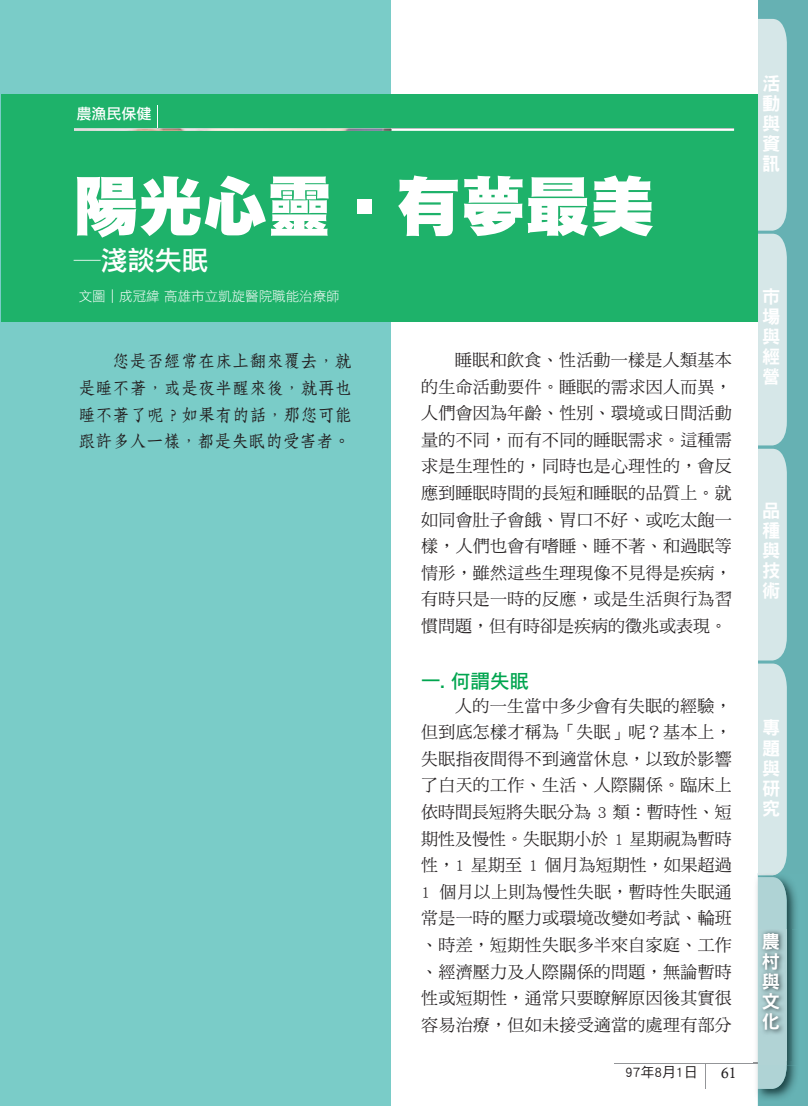
<style>
.page{position:relative;width:808px;height:1106px;background:#fff}
.page>*{position:absolute;margin:0;border:0;box-sizing:border-box;transform-origin:0 0}
.t1{font:64.5px "DF Hei Std W12";color:#fff}
.t2{font:27px "DF Li Hei Std W5";color:#fff}
.t3{font:19.5px "DF Hei Std W7";color:#00a54f}
.t4{font:18.15px/20.1px "DF Hei Std W9";color:#fff;text-align:justify}
.t5{font:16.95px/26.5px "DF Ming Std W5";letter-spacing:.015em;color:#231f20;text-align:justify}
.t6{font:16.95px/26.5px "DF Fang Song Std W6";letter-spacing:.005em;color:#231f20;text-align:justify}
.t7{font:15px "DF Li Hei Std W5";color:#fff}
.t8{font:15px "Calisto";color:#231f20}
.t9{font:13.95px "DF Hei Std W5";color:#231f20}
.t10{font:13.5px "DF Li Hei Std W3";color:#fff}
</style>
<div class="page">
<hr style="left:615px;top:1062px;width:143px;height:1px;background:#939598">
<svg style="left:705px;top:1063px;width:1px;height:25px"></svg>
<div style="left:0;top:0;width:391px;height:1106px;background:#7accc8"></div>
<div style="left:1px;top:94px;width:807px;height:228px;background:#1eb26a"></div>
<img style="left:391px;top:128px;width:343px;height:3px">
<img style="left:74px;top:128px;width:317px;height:3px">
<svg style="left:754px;top:19px;width:54px;height:1087px;background:#a1cccc"></svg>
<p class="t7" style="left:77px;top:106px;width:76px">農漁民保健</p>
<h1 class="t1" style="left:74px;top:171px;width:582px">陽光心靈‧有夢最美</h1>
<h2 class="t2" style="left:74px;top:246px;width:136px">─淺談失眠</h2>
<p class="t10" style="left:79px;top:288px;width:262px">文圖｜成冠緯 高雄市立凱旋醫院職能治療師</p>
<p class="t6" style="left:78px;top:348px;width:275px;text-indent:34px">您是否經常在床上翻來覆去，就是睡不著，或是夜半醒來後，就再也睡不著了呢？如果有的話，那您可能跟許多人一樣，都是失眠的受害者。</p>
<p class="t5" style="left:421px;top:346px;width:312px;text-indent:34px">睡眠和飲食、性活動一樣是人類基本的生命活動要件。睡眠的需求因人而異，人們會因為年齡、性別、環境或日間活動量的不同，而有不同的睡眠需求。這種需求是生理性的，同時也是心理性的，會反應到睡眠時間的長短和睡眠的品質上。就如同會肚子會餓、胃口不好、或吃太飽一樣，人們也會有嗜睡、睡不著、和過眠等情形，雖然這些生理現像不見得是疾病，有時只是一時的反應，或是生活與行為習慣問題，但有時卻是疾病的徵兆或表現。</p>
<p class="t3" style="left:421px;top:670px;width:110px">一. 何謂失眠</p>
<p class="t5" style="left:421px;top:692px;width:312px;text-indent:34px">人的一生當中多少會有失眠的經驗，但到底怎樣才稱為「失眠」呢？基本上，失眠指夜間得不到適當休息，以致於影響了白天的工作、生活、人際關係。臨床上依時間長短將失眠分為 3 類：暫時性、短期性及慢性。失眠期小於 1 星期視為暫時性，1 星期至 1 個月為短期性，如果超過1 個月以上則為慢性失眠，暫時性失眠通常是一時的壓力或環境改變如考試、輪班、時差，短期性失眠多半來自家庭、工作、經濟壓力及人際關係的問題，無論暫時性或短期性，通常只要瞭解原因後其實很容易治療，但如未接受適當的處理有部分</p>
<p class="t9" style="left:625px;top:1064px;width:74px">97年8月1日</p>
<p class="t8" style="left:721px;top:1064px;width:17px">61</p>
<p class="t4" style="left:762px;top:73px;width:19px">活動與資訊</p>
<p class="t4" style="left:762px;top:286px;width:19px">市場與經營</p>
<p class="t4" style="left:762px;top:500px;width:19px">品種與技術</p>
<p class="t4" style="left:762px;top:717px;width:19px">專題與研究</p>
<p class="t4" style="left:762px;top:931px;width:19px">農村與文化</p>
<p class="t4" style="left:762px;top:932px;width:19px">活動</p>
<p class="t4" style="left:762px;top:992px;width:19px">資訊</p>
</div>
